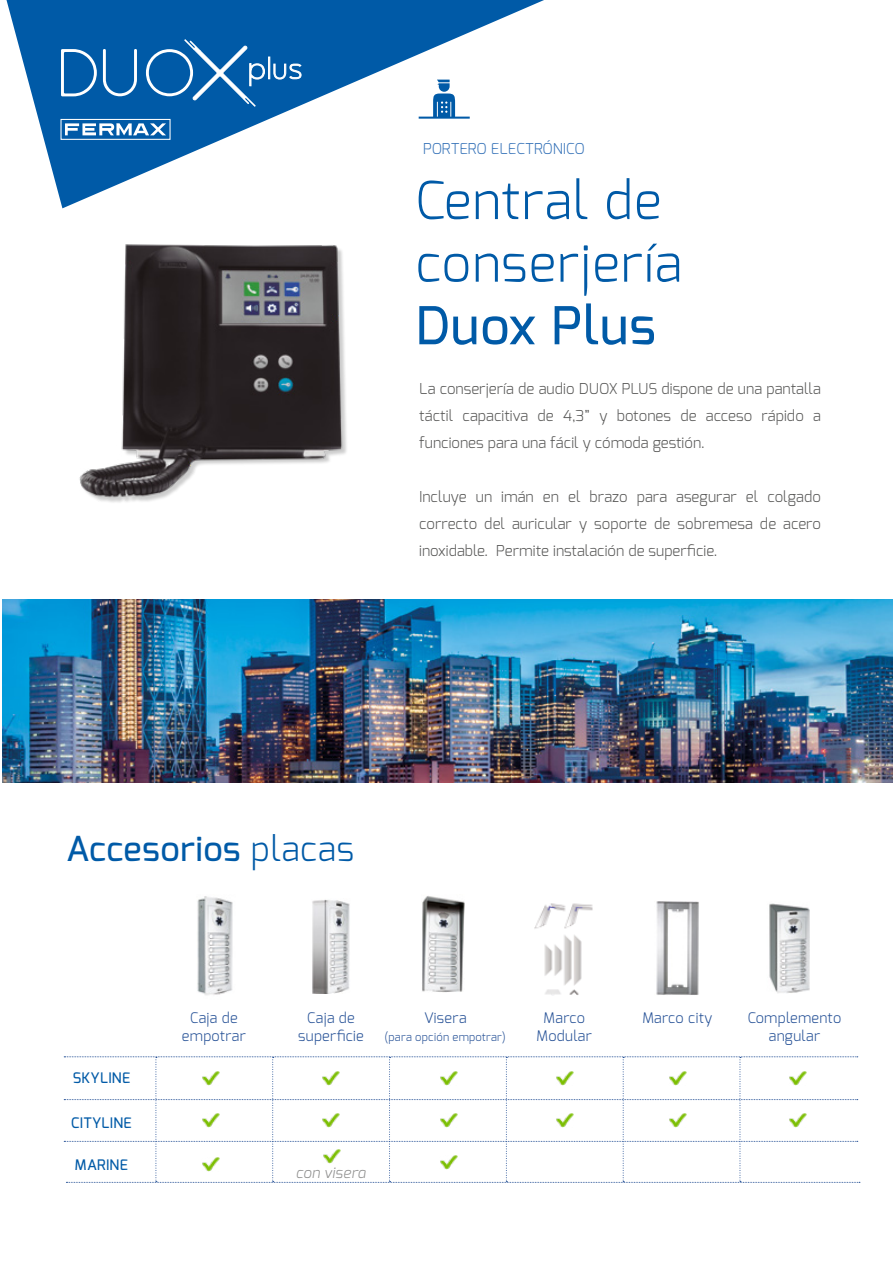
<style>
.page{position:relative;width:893px;height:1263px;background:#fff}
.page>*{position:absolute;margin:0;border:0;box-sizing:border-box;transform-origin:0 0}
.t1{font:300 52.2px/62.6px "Exo";letter-spacing:.02em;color:#005aa7}
.t2{font:500 52.2px "Exo";letter-spacing:.02em;color:#005aa7}
.t3{font:500 34.35px "Exo";letter-spacing:.02em;color:#005aa7}
.t4{font:300 15px/27px "Exo";letter-spacing:.005em;color:#575756;text-align:justify}
.t5{font:300 15px "Exo";letter-spacing:.005em;color:#3874b9}
.t6{font:italic 300 15px "Exo";letter-spacing:.02em;color:#8e8e8d}
.t7{font:300 14.55px/18px "Exo";letter-spacing:.02em;color:#234f95;text-align:center}
.t8{font:500 14.55px "Exo";letter-spacing:.02em;color:#005aa7}
.t9{font:300 11.25px "Exo";letter-spacing:.02em;color:#234f95}
.s1{font-weight:300}
</style>
<div class="page">
<svg style="left:7px;top:0;width:537px;height:208px"></svg>
<div style="left:60px;top:119px;width:111px;height:21px;border:1px solid #fff"></div>
<svg style="left:65px;top:123px;width:101px;height:12px"></svg>
<svg style="left:419px;top:80px;width:51px;height:39px"></svg>
<img style="left:79px;top:244px;width:268px;height:259px">
<img style="left:3px;top:599px;width:890px;height:184px">
<img style="left:312px;top:899px;width:38px;height:94px">
<img style="left:769px;top:903px;width:41px;height:90px">
<img style="left:422px;top:896px;width:43px;height:96px">
<img style="left:197px;top:896px;width:36px;height:99px">
<img style="left:534px;top:903px;width:59px;height:26px">
<img style="left:544px;top:935px;width:38px;height:60px">
<img style="left:656px;top:901px;width:43px;height:94px">
<svg style="left:64px;top:1056px;width:796px;height:127px"></svg>
<svg style="left:103px;top:49px;width:34px;height:47px"></svg>
<svg style="left:146px;top:39px;width:156px;height:68px;background:#2270b2"></svg>
<svg style="left:61px;top:49px;width:36px;height:47px"></svg>
<img style="left:202px;top:1072px;width:18px;height:13px">
<img style="left:322px;top:1072px;width:18px;height:13px">
<img style="left:440px;top:1072px;width:18px;height:13px">
<img style="left:555px;top:1072px;width:18px;height:13px">
<img style="left:668px;top:1072px;width:18px;height:13px">
<img style="left:788px;top:1072px;width:18px;height:13px">
<img style="left:202px;top:1114px;width:18px;height:13px">
<img style="left:322px;top:1114px;width:18px;height:13px">
<img style="left:440px;top:1114px;width:18px;height:13px">
<img style="left:555px;top:1114px;width:18px;height:13px">
<img style="left:668px;top:1114px;width:18px;height:13px">
<img style="left:788px;top:1114px;width:18px;height:13px">
<img style="left:202px;top:1157px;width:18px;height:14px">
<img style="left:440px;top:1155px;width:18px;height:14px">
<img style="left:322px;top:1149px;width:18px;height:14px">
<p class="t5" style="left:423px;top:139px;width:163px">PORTERO ELECTRÓNICO</p>
<h1 class="t1" style="left:415px;top:169px;width:268px">Central de conserjería</h1>
<h1 class="t2" style="left:415px;top:292px;width:242px">Duox Plus</h1>
<p class="t4" style="left:419px;top:375px;width:403px">La conserjería de audio DUOX PLUS dispone de una pantalla táctil capacitiva de 4,3” y botones de acceso rápido a funciones para una fácil y cómoda gestión.</p>
<p class="t4" style="left:419px;top:483px;width:403px">Incluye un imán en el brazo para asegurar el colgado correcto del auricular y soporte de sobremesa de acero inoxidable. Permite instalación de superficie.</p>
<h2 class="t3" style="left:66px;top:826px;width:290px">Accesorios <span class="s1">placas</span></h2>
<p class="t8" style="left:73px;top:1068px;width:59px">SKYLINE</p>
<p class="t8" style="left:71px;top:1113px;width:62px">CITYLINE</p>
<p class="t8" style="left:75px;top:1155px;width:55px">MARINE</p>
<p class="t7" style="left:182px;top:1009px;width:65px">Caja de empotrar</p>
<p class="t7" style="left:537px;top:1009px;width:57px">Marco<br>Modular</p>
<p class="t7" style="left:298px;top:1009px;width:67px">Caja de superficie</p>
<p class="t7" style="left:424px;top:1009px;width:44px">Visera</p>
<p class="t7" style="left:642px;top:1009px;width:71px">Marco city</p>
<p class="t9" style="left:385px;top:1030px;width:123px">(para opción empotrar)</p>
<p class="t7" style="left:748px;top:1009px;width:95px">Complemento angular</p>
<p class="t6" style="left:296px;top:1163px;width:72px">con visera</p>
</div>
